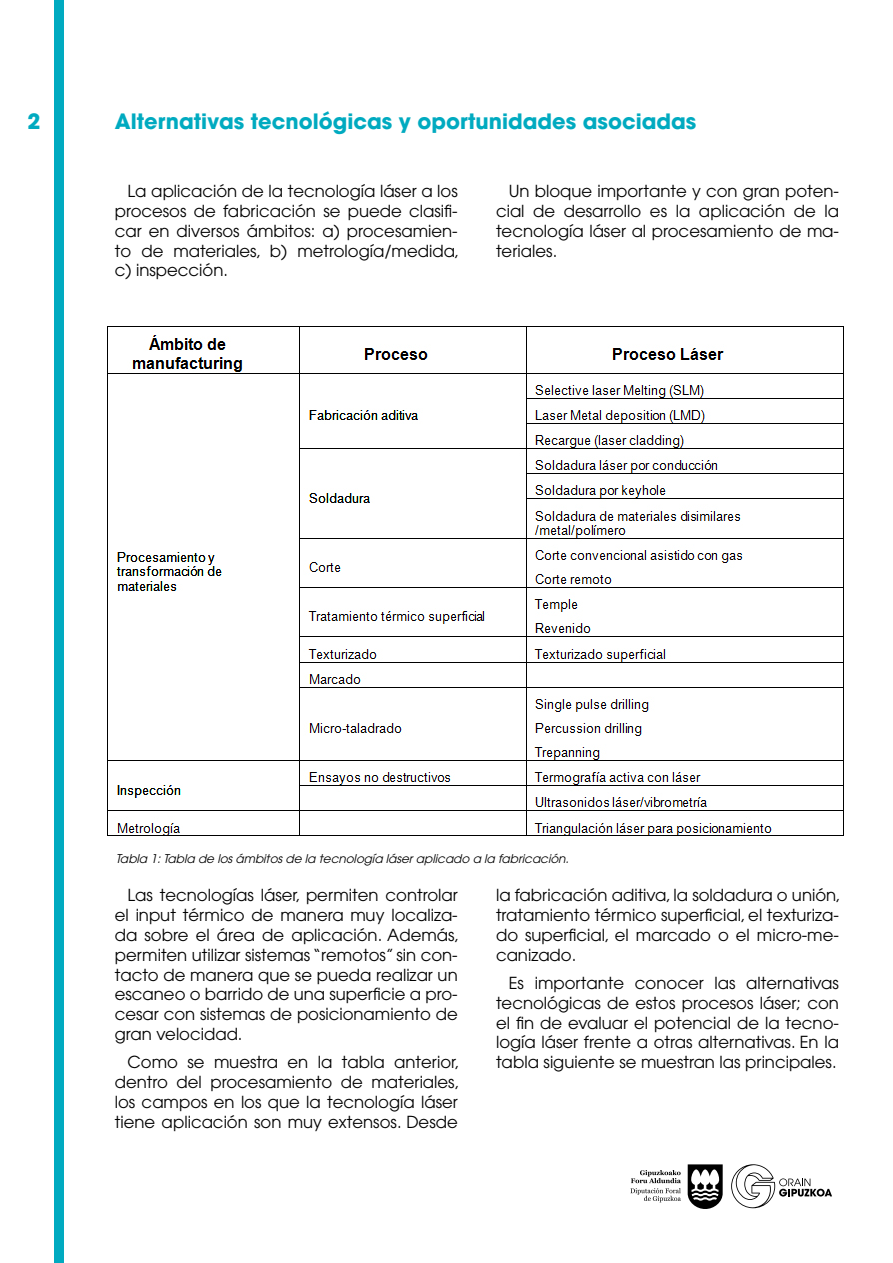
<style>
.page{position:relative;width:893px;height:1263px;background:#fff}
.page>*{position:absolute;margin:0;border:0;box-sizing:border-box;transform-origin:0 0}
.t1{font:700 21px "Avant Garde";color:#00aac0}
.t2{font:16.5px/19.8px "Avant Garde";color:#000;text-align:justify}
.t3{font:italic 12px "Avant Garde";color:#000}
</style>
<div class="page">
<svg style="left:630px;top:1170px;width:51px;height:32px"></svg>
<svg style="left:687px;top:1164px;width:36px;height:45px"></svg>
<svg style="left:731px;top:1164px;width:101px;height:44px"></svg>
<div style="left:54px;top:0;width:10px;height:1263px;background:#00aac0"></div>
<img style="left:107px;top:326px;width:737px;height:510px">
<p class="t1" style="left:28px;top:108px;width:14px">2</p>
<p class="t1" style="left:115px;top:108px;width:583px">Alternativas tecnológicas y oportunidades asociadas</p>
<p class="t2" style="left:115px;top:181px;width:346px;text-indent:13px">La aplicación de la tecnología láser a los procesos de fabricación se puede clasifi&shy;car en diversos ámbitos: a) procesamien&shy;to de materiales, b) metrología/medida, c) inspección.</p>
<p class="t2" style="left:496px;top:181px;width:344px;text-indent:13px">Un bloque importante y con gran poten&shy;cial de desarrollo es la aplicación de la tecnología láser al procesamiento de ma&shy;teriales.</p>
<p class="t3" style="left:116px;top:852px;width:457px">Tabla 1:Tabla de losámbitosde la tecnología láseraplicado a la fabricación.</p>
<p class="t2" style="left:115px;top:885px;width:346px;text-indent:13px">Las tecnologías láser, permiten controlar el input térmico de manera muy localiza&shy;da sobre el área de aplicación. Además, permiten utilizar sistemas “remotos” sin con&shy;tacto de manera que se pueda realizar un escaneo o barrido de una superficie a pro&shy;cesar con sistemas de posicionamiento de gran velocidad.</p>
<p class="t2" style="left:115px;top:1052px;width:346px;text-indent:13px">Como se muestra en la tabla anterior, dentro del procesamiento de materiales, los campos en los que la tecnología láser tiene aplicación son muy extensos. Desde</p>
<p class="t2" style="left:496px;top:885px;width:346px">la fabricación aditiva, la soldadura o unión, tratamiento térmico superficial, el texturiza&shy;do superficial, el marcado o el micro-me&shy;canizado.</p>
<p class="t2" style="left:496px;top:973px;width:344px;text-indent:13px">Es importante conocer las alternativas tecnológicas de estos procesos láser; con el fin de evaluar el potencial de la tecno&shy;logía láser frente a otras alternativas. En la tabla siguiente se muestran las principales.</p>
</div>
